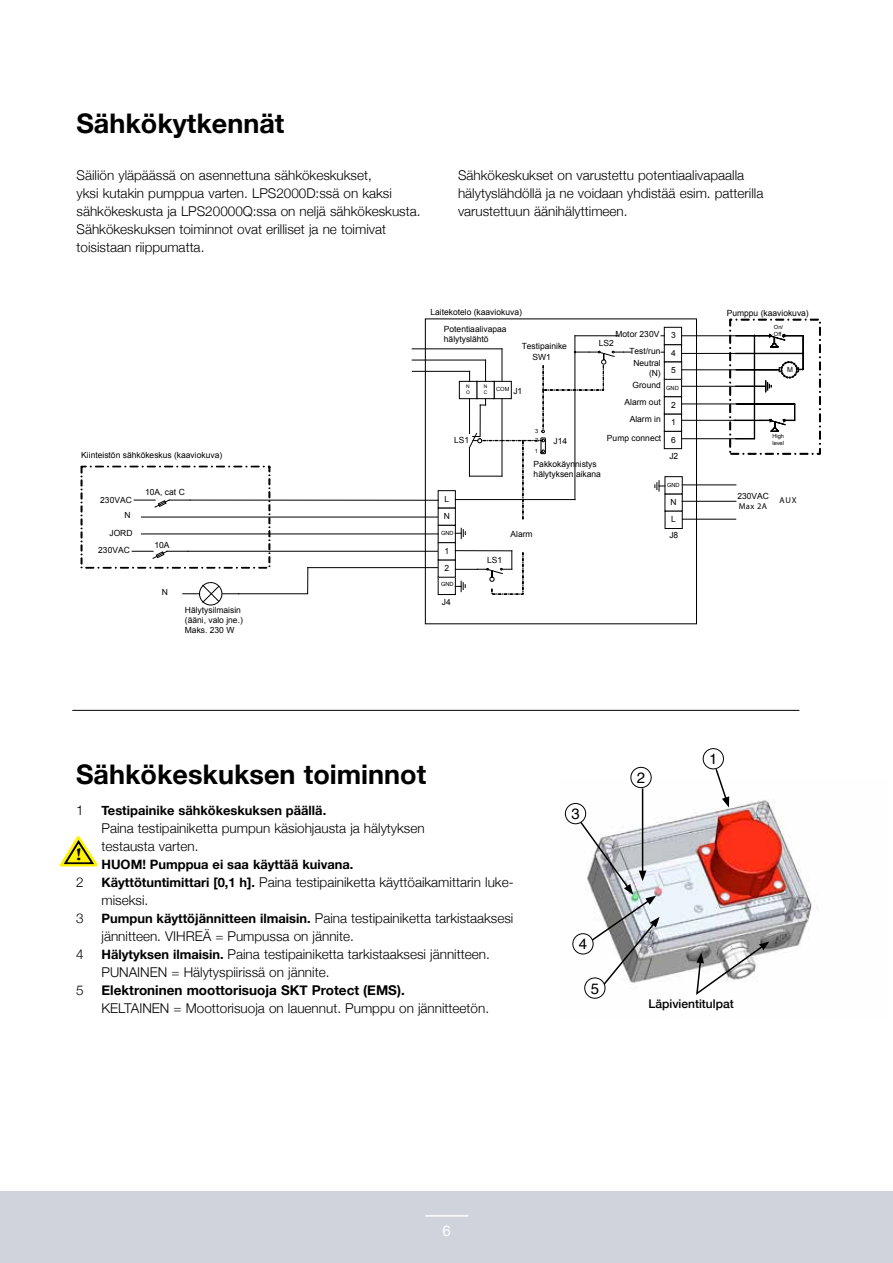
<style>
.page{position:relative;width:893px;height:1263px;background:#fff}
.page>*{position:absolute;margin:0;border:0;box-sizing:border-box;transform-origin:0 0}
.t1{font:700 27px "Helvetica Neue";color:#000}
.t2{font:700 16.95px "Palatino";color:#000;scale:1.26 1}
.t3{font:15px "Helvetica";color:#000}
.t4{font:15px "Helvetica Neue";color:#fff}
.t5{font:300 13.5px/18px "Helvetica Neue";color:#000}
.t6{font:700 13.5px "Helvetica Neue";color:#000}
.t7{font:700 12.9px "Helvetica Neue";color:#000}
.t8{font:500 12px "Helvetica Neue";color:#000}
.t9{font:8.55px/10.2px "Arial";color:#000}
.t10{font:8.55px "Myriad Pro";letter-spacing:.075em;color:#000}
.t11{font:7.05px "Arial";color:#000}
.t12{font:5.7px/6.8px "Arial";color:#000}
.t13{font:4.95px/6px "Arial";color:#000}
.s1{font-size:8.55px}
.s2{font-weight:700;font-size:12.9px}
</style>
<div class="page">
<div style="left:0;top:1191px;width:893px;height:72px;background:#d0d2dc"></div>
<hr style="left:425px;top:1215px;width:43px;height:1px;background:#fff">
<hr style="left:308px;top:567px;width:130px;height:1px;background:#000">
<hr style="left:188px;top:551px;width:250px;height:1px;background:#000">
<hr style="left:141px;top:517px;width:297px;height:1px;background:#000">
<div style="left:438px;top:525px;width:17px;height:18px;border:1px solid #000"></div>
<svg style="left:455px;top:528px;width:11px;height:11px"></svg>
<div style="left:425px;top:318px;width:272px;height:306px;border:1px solid #000"></div>
<div style="left:438px;top:490px;width:17px;height:18px;border:1px solid #000"></div>
<div style="left:459px;top:381px;width:18px;height:18px;border:1px solid #000"></div>
<div style="left:664px;top:414px;width:18px;height:17px;border:1px solid #000"></div>
<div style="left:664px;top:396px;width:18px;height:18px;border:1px solid #000"></div>
<div style="left:664px;top:379px;width:18px;height:18px;border:1px solid #000"></div>
<div style="left:664px;top:344px;width:18px;height:18px;border:1px solid #000"></div>
<div style="left:664px;top:327px;width:18px;height:18px;border:1px solid #000"></div>
<div style="left:664px;top:431px;width:18px;height:18px;border:1px solid #000"></div>
<div style="left:664px;top:362px;width:18px;height:17px;border:1px solid #000"></div>
<hr style="left:455px;top:550px;width:57px;height:1px;background:#000">
<hr style="left:412px;top:371px;width:58px;height:1px;background:#000">
<hr style="left:412px;top:349px;width:90px;height:1px;background:#000">
<hr style="left:502px;top:349px;width:1px;height:32px;background:#000">
<hr style="left:682px;top:420px;width:54px;height:1px;background:#000">
<hr style="left:682px;top:386px;width:54px;height:1px;background:#000">
<svg style="left:455px;top:551px;width:68px;height:43px"></svg>
<hr style="left:412px;top:360px;width:74px;height:1px;background:#000">
<hr style="left:682px;top:404px;width:54px;height:1px;background:#000">
<hr style="left:682px;top:370px;width:54px;height:1px;background:#000">
<hr style="left:682px;top:335px;width:54px;height:1px;background:#000">
<hr style="left:682px;top:353px;width:54px;height:1px;background:#000">
<hr style="left:682px;top:438px;width:54px;height:1px;background:#000">
<div style="left:665px;top:476px;width:17px;height:18px;border:1px solid #000"></div>
<div style="left:665px;top:511px;width:17px;height:18px;border:1px solid #000"></div>
<svg style="left:730px;top:319px;width:90px;height:135px"></svg>
<svg style="left:655px;top:481px;width:10px;height:10px"></svg>
<hr style="left:682px;top:501px;width:54px;height:1px;background:#000">
<hr style="left:682px;top:485px;width:54px;height:1px;background:#000">
<hr style="left:682px;top:519px;width:54px;height:1px;background:#000">
<hr style="left:575px;top:336px;width:1px;height:164px;background:#000">
<hr style="left:575px;top:335px;width:43px;height:1px;background:#000">
<hr style="left:455px;top:499px;width:120px;height:1px;background:#000">
<svg style="left:469px;top:351px;width:162px;height:168px"></svg>
<hr style="left:190px;top:500px;width:248px;height:1px;background:#000">
<hr style="left:141px;top:534px;width:297px;height:1px;background:#000">
<svg style="left:81px;top:466px;width:227px;height:139px"></svg>
<img style="left:564px;top:780px;width:248px;height:219px">
<svg style="left:59px;top:836px;width:38px;height:31px"></svg>
<div style="left:703px;top:748px;width:21px;height:21px;border:1px solid #000;border-radius:50%"></div>
<svg style="left:714px;top:767px;width:15px;height:40px"></svg>
<div style="left:631px;top:767px;width:20px;height:21px;background:#fff;border-radius:50%"></div>
<div style="left:631px;top:767px;width:20px;height:21px;border:1px solid #000;border-radius:50%"></div>
<hr style="left:642px;top:788px;width:1px;height:85px;background:#000">
<div style="left:565px;top:803px;width:21px;height:21px;background:#fff;border-radius:50%"></div>
<div style="left:565px;top:803px;width:21px;height:21px;border:1px solid #000;border-radius:50%"></div>
<svg style="left:573px;top:934px;width:20px;height:20px"></svg>
<div style="left:573px;top:933px;width:20px;height:21px;border:1px solid #000;border-radius:50%"></div>
<svg style="left:579px;top:820px;width:81px;height:166px"></svg>
<div style="left:585px;top:978px;width:20px;height:20px;background:#fff;border-radius:50%"></div>
<div style="left:585px;top:978px;width:20px;height:20px;border:1px solid #000;border-radius:50%"></div>
<svg style="left:695px;top:941px;width:74px;height:55px"></svg>
<hr style="left:72px;top:710px;width:727px;height:1px;background:#000">
<h1 class="t1" style="left:76px;top:102px;width:210px">Sähkökytkennät</h1>
<p class="t5" style="left:77px;top:165px;width:345px">Säiliön yläpäässä on asennettuna sähkökeskukset,<br>yksi kutakin pumppua varten. LPS2000D:ssä on kaksi sähkökeskusta ja LPS20000Q:ssa on neljä sähkökeskusta.<br>Sähkökeskuksen toiminnot ovat erilliset ja ne toimivat toisistaan riippumatta.</p>
<p class="t5" style="left:458px;top:165px;width:307px">Sähkökeskukset on varustettu potentiaalivapaalla hälytyslähdöllä ja ne voidaan yhdistää esim. patterilla varustettuun äänihälyttimeen.</p>
<p class="t9" style="left:81px;top:450px;width:142px">Kiinteistön sähkökeskus (kaaviokuva)</p>
<p class="t9" style="left:100px;top:495px;width:33px">230VAC</p>
<p class="t9" style="left:124px;top:510px;width:8px">N</p>
<p class="t9" style="left:109px;top:528px;width:25px">JORD</p>
<p class="t9" style="left:98px;top:545px;width:33px">230VAC</p>
<p class="t9" style="left:145px;top:487px;width:41px">10A, cat C</p>
<p class="t9" style="left:155px;top:540px;width:17px">10A</p>
<p class="t9" style="left:162px;top:587px;width:8px">N</p>
<p class="t9" style="left:185px;top:605px;width:59px">Hälytysilmaisin (ääni, valo jne.)<br>Maks. 230 W</p>
<p class="t9" style="left:430px;top:307px;width:93px">Laitekotelo (kaaviokuva)</p>
<p class="t9" style="left:444px;top:324px;width:64px">Potentiaalivapaa hälytyslähtö</p>
<p class="t9" style="left:522px;top:341px;width:47px">Testipainike</p>
<p class="t9" style="left:532px;top:352px;width:20px">SW1</p>
<p class="t9" style="left:615px;top:329px;width:45px">Motor 230V</p>
<p class="t9" style="left:599px;top:338px;width:17px">LS2</p>
<p class="t9" style="left:629px;top:346px;width:33px">Test/run</p>
<p class="t9" style="left:633px;top:358px;width:29px;text-align:right">Neutral (N)</p>
<p class="t9" style="left:671px;top:330px;width:6px">3</p>
<p class="t9" style="left:671px;top:348px;width:6px">4</p>
<p class="t9" style="left:671px;top:365px;width:6px">5</p>
<p class="t13" style="left:466px;top:384px;width:5px">N<br>O</p>
<p class="t12" style="left:496px;top:386px;width:28px">COM <span class="s1">J1</span></p>
<p class="t13" style="left:484px;top:384px;width:5px">N<br>C</p>
<p class="t9" style="left:633px;top:380px;width:30px">Ground</p>
<p class="t12" style="left:666px;top:384px;width:14px">GND</p>
<p class="t9" style="left:624px;top:394px;width:38px;line-height:16.5px;text-align:right">Alarm out<br>Alarm in</p>
<p class="t9" style="left:671px;top:400px;width:6px">2</p>
<p class="t9" style="left:671px;top:417px;width:6px">1</p>
<p class="t9" style="left:454px;top:435px;width:17px">LS1</p>
<p class="t12" style="left:535px;top:428px;width:5px">3</p>
<p class="t12" style="left:535px;top:437px;width:5px">2</p>
<p class="t9" style="left:553px;top:436px;width:15px">J14</p>
<p class="t9" style="left:607px;top:432px;width:56px">Pump connect</p>
<p class="t9" style="left:671px;top:434px;width:6px">6</p>
<p class="t9" style="left:444px;top:494px;width:6px">L</p>
<p class="t12" style="left:441px;top:529px;width:14px">GND</p>
<p class="t9" style="left:444px;top:511px;width:8px">N</p>
<p class="t9" style="left:444px;top:546px;width:6px">1</p>
<p class="t9" style="left:444px;top:563px;width:6px">2</p>
<p class="t12" style="left:441px;top:581px;width:14px">GND</p>
<p class="t9" style="left:442px;top:597px;width:10px">J4</p>
<p class="t12" style="left:535px;top:447px;width:5px">1</p>
<p class="t9" style="left:534px;top:459px;width:69px">Pakkokäynnistys hälytyksen aikana</p>
<p class="t9" style="left:487px;top:555px;width:17px">LS1</p>
<p class="t9" style="left:511px;top:529px;width:24px">Alarm</p>
<p class="t9" style="left:669px;top:451px;width:10px">J2</p>
<p class="t12" style="left:667px;top:482px;width:14px">GND</p>
<p class="t9" style="left:671px;top:493px;width:8px;line-height:17.2px">N<br>L</p>
<p class="t9" style="left:669px;top:530px;width:10px">J8</p>
<p class="t9" style="left:727px;top:308px;width:83px">Pumppu (kaaviokuva)</p>
<p class="t12" style="left:774px;top:324px;width:11px">On/<br>Off</p>
<p class="t11" style="left:787px;top:365px;width:7px">M</p>
<p class="t12" style="left:772px;top:432px;width:13px">High level</p>
<p class="t9" style="left:737px;top:491px;width:33px">230VAC</p>
<p class="t10" style="left:739px;top:501px;width:30px">Max 2A</p>
<p class="t10" style="left:779px;top:495px;width:19px">AUX</p>
<h1 class="t1" style="left:76px;top:753px;width:352px">Sähkökeskuksen toiminnot</h1>
<p class="t5" style="left:76px;top:800px;width:9px">1</p>
<p class="t7" style="left:102px;top:801px;width:226px">Testipainike sähkökeskuksen päällä.</p>
<p class="t5" style="left:102px;top:818px;width:325px">Paina testipainiketta pumpun käsiohjausta ja hälytyksen testausta varten.</p>
<p class="t7" style="left:102px;top:855px;width:253px">HUOM! Pumppua ei saa käyttää kuivana.</p>
<p class="t5" style="left:76px;top:872px;width:9px">2</p>
<p class="t5" style="left:102px;top:872px;width:414px"><span class="s2">Käyttötuntimittari [0,1 h].</span> Paina testipainiketta käyttöaikamittarin luke&shy;miseksi.</p>
<p class="t5" style="left:76px;top:908px;width:9px">3</p>
<p class="t5" style="left:102px;top:908px;width:413px"><span class="s2">Pumpun käyttöjännitteen ilmaisin.</span> Paina testipainiketta tarkistaaksesi jännitteen. VIHREÄ = Pumpussa on jännite.</p>
<p class="t5" style="left:76px;top:944px;width:9px">4</p>
<p class="t5" style="left:102px;top:944px;width:390px"><span class="s2">Hälytyksen ilmaisin.</span> Paina testipainiketta tarkistaaksesi jännitteen.<br>PUNAINEN = Hälytyspiirissä on jännite.</p>
<p class="t5" style="left:76px;top:980px;width:9px">5</p>
<p class="t6" style="left:102px;top:980px;width:305px">Elektroninen moottorisuoja SKT Protect (EMS).</p>
<p class="t5" style="left:102px;top:998px;width:389px">KELTAINEN = Moottorisuoja on lauennut. Pumppu on jännitteetön.</p>
<p class="t2" style="left:76px;top:840px;width:6px">!</p>
<p class="t3" style="left:571px;top:802px;width:10px">3</p>
<p class="t3" style="left:637px;top:766px;width:10px">2</p>
<p class="t3" style="left:709px;top:747px;width:10px">1</p>
<p class="t3" style="left:579px;top:933px;width:10px">4</p>
<p class="t3" style="left:591px;top:977px;width:10px">5</p>
<p class="t8" style="left:649px;top:994px;width:87px">Läpivientitulpat</p>
<p class="t4" style="left:443px;top:1219px;width:10px">6</p>
</div>
